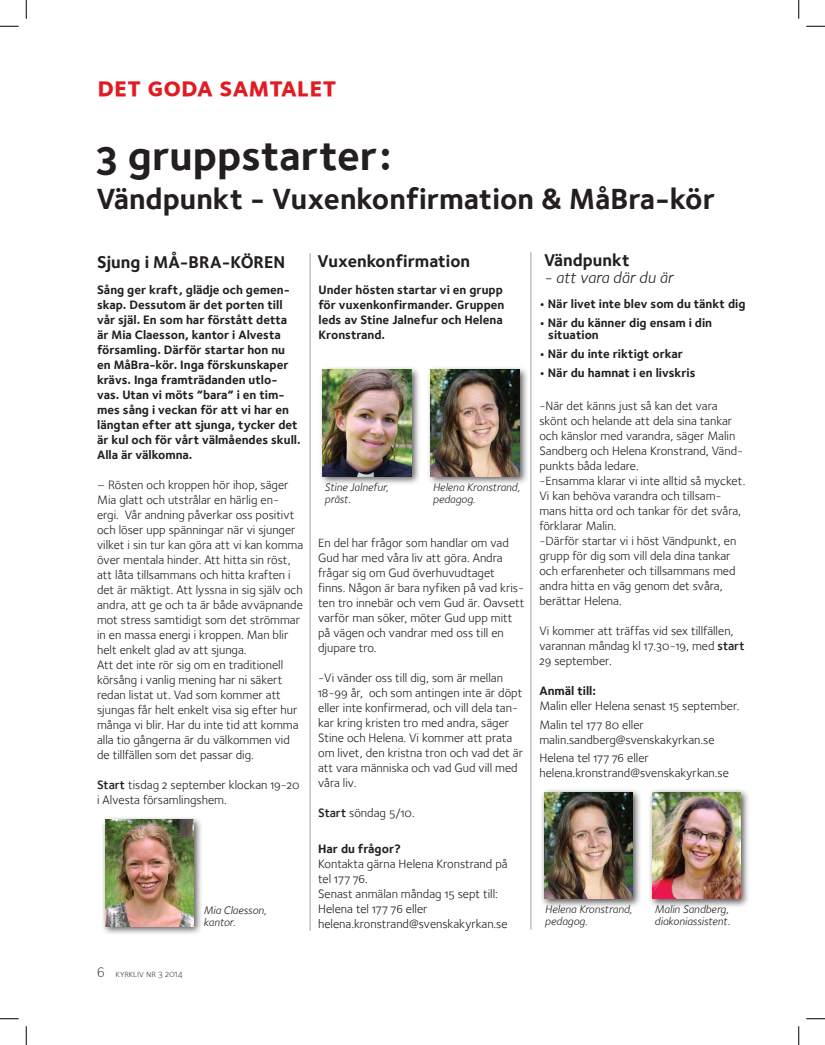
<style>
.page{position:relative;width:825px;height:1045px;background:#fff}
.page>*{position:absolute;margin:0;border:0;box-sizing:border-box;transform-origin:0 0}
.t1{font:42.5px "Foundry Sterling Bold OSF";color:#231f20}
.t2{font:30px "Foundry Sterling Bold OSF";color:#231f20}
.t3{font:27.5px "Foundry Sterling Bold Expert";color:#e21a21}
.t4{font:17.5px "Foundry Sterling Bold OSF";color:#231f20}
.t5{font:italic 16.25px "Foundry Sterling";color:#231f20}
.t6{font:12.5px/15px "Foundry Sterling Book OSF";color:#231f20}
.t7{font:700 12.5px/15px "Foundry Sterling";color:#231f20}
.t8{font:12.5px/15px "Foundry Sterling Bold OSF";color:#231f20}
.t9{font:italic 11.25px/12.5px "Foundry Sterling";color:#231f20}
.t10{font:10px "Foundry Sterling Light Expert";color:#231f20}
.s1{font-family:"Foundry Sterling";font-weight:600}
.s2{font-size:15px}
</style>
<div class="page">
<div style="left:101px;top:815px;width:102px;height:120px;background:#231f20;opacity:.75"></div>
<img style="left:105px;top:820px;width:89px;height:106px">
<div style="left:318px;top:365px;width:102px;height:120px;background:#231f20;opacity:.75"></div>
<img style="left:323px;top:370px;width:88px;height:106px">
<div style="left:426px;top:365px;width:103px;height:120px;background:#231f20;opacity:.75"></div>
<img style="left:431px;top:370px;width:88px;height:106px">
<div style="left:648px;top:788px;width:102px;height:120px;background:#231f20;opacity:.75"></div>
<img style="left:652px;top:792px;width:89px;height:107px">
<div style="left:540px;top:788px;width:102px;height:120px;background:#231f20;opacity:.75"></div>
<img style="left:544px;top:792px;width:89px;height:107px">
<hr style="left:310px;top:253px;width:1px;height:677px;background:#a1a3a6">
<hr style="left:531px;top:252px;width:1px;height:677px;background:#a1a3a6">
<svg style="left:0;top:25px;width:19px;height:2px"></svg>
<svg style="left:806px;top:25px;width:19px;height:2px"></svg>
<svg style="left:0;top:1018px;width:19px;height:1px"></svg>
<svg style="left:806px;top:1018px;width:19px;height:1px"></svg>
<svg style="left:25px;top:0;width:2px;height:19px"></svg>
<svg style="left:25px;top:1026px;width:2px;height:19px"></svg>
<svg style="left:798px;top:0;width:1px;height:19px"></svg>
<svg style="left:798px;top:1026px;width:1px;height:19px"></svg>
<h3 class="t3" style="left:97px;top:71px;width:241px">det goda samtalet</h3>
<h1 class="t1" style="left:96px;top:131px;width:297px">3 gruppstarter:</h1>
<h2 class="t2" style="left:96px;top:181px;width:620px">Vändpunkt - Vuxenkonfirmation &amp; MåBra-kör</h2>
<h3 class="t4" style="left:97px;top:251px;width:189px">Sjung i MÅ-BRA-KÖREN</h3>
<p class="t7" style="left:97px;top:282px;width:205px">Sång ger kraft, glädje och gemen&shy;skap. Dessutom är det porten till vår själ. En som har förstått detta är Mia Claesson, kantor i Alvesta församling. Därför startar hon nu en MåBra-kör. Inga förskunskaper krävs. Inga framträdanden utlo&shy;vas. Utan vi möts ”bara” i en tim&shy;mes sång i veckan för att vi har en längtan efter att sjunga, tycker det är kul och för vårt välmåendes skull.<br>Alla är välkomna.</p>
<p class="t6" style="left:97px;top:477px;width:208px">– Rösten och kroppen hör ihop, säger Mia glatt och utstrålar en härlig en&shy;ergi. Vår andning påverkar oss positivt och löser upp spänningar när vi sjunger vilket i sin tur kan göra att vi kan komma över mentala hinder. Att hitta sin röst, att låta tillsammans och hitta kraften i det är mäktigt. Att lyssna in sig själv och andra, att ge och ta är både avväpnande mot stress samtidigt som det strömmar in en massa energi i kroppen. Man blir helt enkelt glad av att sjunga.<br>Att det inte rör sig om en traditionell körsång i vanlig mening har ni säkert redan listat ut. Vad som kommer att sjungas får helt enkelt visa sig efter hur många vi blir. Har du inte tid att komma alla tio gångerna är du välkommen vid de tillfällen som det passar dig.</p>
<p class="t6" style="left:97px;top:777px;width:204px"><span class="s1">Start</span> tisdag 2 september klockan 19-20 i Alvesta församlingshem.</p>
<p class="t9" style="left:203px;top:903px;width:64px">Mia Claesson, kantor.</p>
<h3 class="t4" style="left:317px;top:250px;width:154px">Vuxenkonfirmation</h3>
<p class="t8" style="left:318px;top:282px;width:187px">Under hösten startar vi en grupp för vuxenkonfirmander. Gruppen leds av Stine Jalnefur och Helena<br>Kronstrand.</p>
<p class="t9" style="left:324px;top:481px;width:65px">Stine Jalnefur, präst.</p>
<p class="t9" style="left:433px;top:481px;width:88px">Helena Kronstrand, pedagog.</p>
<p class="t6" style="left:318px;top:535px;width:208px">En del har frågor som handlar om vad<br>Gud har med våra liv att göra. Andra frågar sig om Gud överhuvudtaget finns. Någon är bara nyfiken på vad kris&shy;ten tro innebär och vem Gud är. Oavsett varför man söker, möter Gud upp mitt på vägen och vandrar med oss till en djupare tro.</p>
<p class="t6" style="left:318px;top:670px;width:206px">-Vi vänder oss till dig, som är mellan 18-99 år, och som antingen inte är döpt eller inte konfirmerad, och vill dela tan&shy;kar kring kristen tro med andra, säger Stine och Helena. Vi kommer att prata om livet, den kristna tron och vad det är att vara människa och vad Gud vill med våra liv.</p>
<p class="t6" style="left:318px;top:805px;width:98px"><span class="s1">Start</span> söndag 5/10.</p>
<p class="t7" style="left:318px;top:841px;width:84px">Har du frågor?</p>
<p class="t6" style="left:318px;top:856px;width:191px">Kontakta gärna Helena Kronstrand på tel 177 76.<br>Senast anmälan måndag 15 sept till:<br>Helena tel 177 76 eller helena.kronstrand@svenskakyrkan.se</p>
<h3 class="t4" style="left:544px;top:249px;width:87px">Vändpunkt</h3>
<h3 class="t5" style="left:544px;top:268px;width:131px">- att vara där du är</h3>
<p class="t8" style="left:539px;top:296px;width:208px">• När livet inte blev som du tänkt dig</p>
<p class="t8" style="left:548px;top:316px;width:165px;line-height:12.5px;text-indent:-9px">• När du känner dig ensam i din situation</p>
<p class="t8" style="left:539px;top:346px;width:145px">• När du inte riktigt orkar</p>
<p class="t8" style="left:539px;top:365px;width:158px">• När du hamnat i en livskris</p>
<p class="t6" style="left:539px;top:398px;width:208px">-När det känns just så kan det vara skönt och helande att dela sina tankar och känslor med varandra, säger Malin Sandberg och Helena Kronstrand, Vänd&shy;punkts båda ledare.<br>-Ensamma klarar vi inte alltid så mycket.<br>Vi kan behöva varandra och tillsam&shy;mans hitta ord och tankar för det svåra, förklarar Malin.<br>-Därför startar vi i höst Vändpunkt, en grupp för dig som vill dela dina tankar och erfarenheter och tillsammans med andra hitta en väg genom det svåra, berättar Helena.</p>
<p class="t6" style="left:539px;top:623px;width:207px">Vi kommer att träffas vid sex tillfällen, varannan måndag kl 17.30-19, med <span class="s1">start<br></span>29 september.</p>
<p class="t7" style="left:539px;top:683px;width:58px">Anmäl till:</p>
<p class="t6" style="left:539px;top:696px;width:202px;line-height:18.8px">Malin eller Helena senast 15 september.<br>Malin tel 177 80 eller</p>
<p class="t6" style="left:539px;top:730px;width:177px;line-height:18.8px">malin.sandberg@svenskakyrkan.se<br>Helena tel 177 76 eller</p>
<p class="t6" style="left:539px;top:765px;width:191px">helena.kronstrand@svenskakyrkan.se</p>
<p class="t9" style="left:545px;top:902px;width:88px">Helena Kronstrand, pedagog.</p>
<p class="t9" style="left:655px;top:902px;width:77px">Malin Sandberg, diakoniassistent.</p>
<p class="t10" style="left:97px;top:967px;width:87px"><span class="s2">6</span> kyrkliv nr 3 2014</p>
</div>
